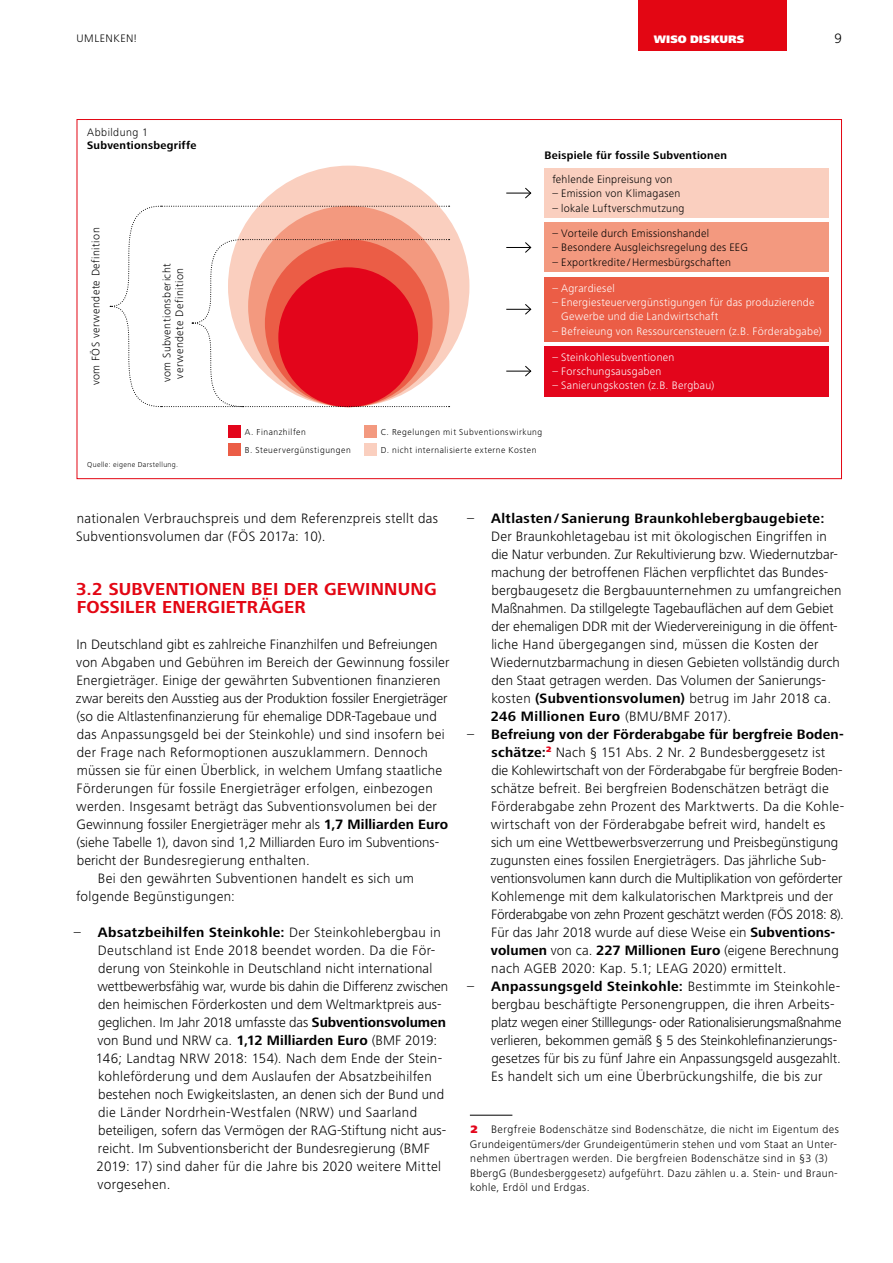
<style>
.page{position:relative;width:893px;height:1263px;background:#fff}
.page>*{position:absolute;margin:0;border:0;box-sizing:border-box;transform-origin:0 0}
.t1{font:700 18px/18px "Frutiger Next LT";letter-spacing:.01em;color:#e30613}
.t2{font:300 14.1px/18px "Frutiger Next LT";letter-spacing:.01em;color:#000}
.t3{font:300 14.1px "Frutiger Next LT";letter-spacing:-.01em;color:#000}
.t4{font:300 11.25px/14.4px "Frutiger Next LT";letter-spacing:.035em;color:#000}
.t5{font:300 11.25px/14.4px "Frutiger Next LT";letter-spacing:.02em;color:#fff}
.t6{font:700 11.25px "Frutiger Next LT";letter-spacing:.025em;color:#000}
.t7{font:900 11.25px "Frutiger Next LT";letter-spacing:.005em;color:#fff}
.t8{font:300 9px "Frutiger Next LT";letter-spacing:.06em;color:#000}
.t9{font:300 7.5px "Frutiger Next LT";letter-spacing:.05em;color:#000}
.s1{font-weight:700}
.s2{font-weight:900;color:#e3051b}
</style>
<div class="page">
<div style="left:638px;top:0;width:149px;height:51px;background:#e30613"></div>
<hr style="left:470px;top:1115px;width:42px;height:1px;background:#000">
<div style="left:228px;top:166px;width:241px;height:241px;background:#facfbf;border-radius:50%"></div>
<div style="left:364px;top:443px;width:13px;height:13px;background:#facfbf"></div>
<div style="left:364px;top:425px;width:13px;height:13px;background:#f3997f"></div>
<div style="left:229px;top:443px;width:12px;height:13px;background:#eb5d46"></div>
<div style="left:229px;top:425px;width:12px;height:13px;background:#e3051b"></div>
<svg style="left:109px;top:205px;width:341px;height:203px"></svg>
<div style="left:545px;top:168px;width:284px;height:50px;background:#facfbf"></div>
<svg style="left:506px;top:187px;width:26px;height:12px"></svg>
<div style="left:545px;top:223px;width:284px;height:49px;background:#f3997f"></div>
<svg style="left:506px;top:242px;width:26px;height:11px"></svg>
<div style="left:545px;top:277px;width:284px;height:64px;background:#eb5d46"></div>
<svg style="left:506px;top:304px;width:26px;height:11px"></svg>
<div style="left:545px;top:346px;width:284px;height:50px;background:#e3051b"></div>
<svg style="left:506px;top:365px;width:26px;height:12px"></svg>
<p class="t4" style="left:77px;top:31px;width:62px">UMLENKEN!</p>
<p class="t7" style="left:654px;top:33px;width:92px">WISO DISKURS</p>
<p class="t2" style="left:834px;top:30px;width:9px">9</p>
<p class="t4" style="left:87px;top:125px;width:62px">Abbildung 1</p>
<p class="t6" style="left:87px;top:139px;width:111px">Subventionsbegriffe</p>
<p class="t4" style="left:89px;top:385px;width:159px;rotate:-90deg">vom FÖS verwendete Definition</p>
<p class="t4" style="left:160px;top:382px;width:120px;line-height:12.8px;text-align:center;rotate:-90deg">vom Subventionsbericht verwendete Definition</p>
<p class="t9" style="left:87px;top:460px;width:93px">Quelle: eigene Darstellung.</p>
<p class="t8" style="left:245px;top:427px;width:62px">A. Finanzhilfen</p>
<p class="t8" style="left:245px;top:445px;width:107px">B. Steuervergünstigungen</p>
<p class="t6" style="left:544px;top:149px;width:184px">Beispiele für fossile Subventionen</p>
<p class="t4" style="left:552px;top:172px;width:122px">fehlende Einpreisung von</p>
<p class="t4" style="left:552px;top:186px;width:129px">– Emission von Klimagasen</p>
<p class="t4" style="left:552px;top:201px;width:134px">– lokale Luftverschmutzung</p>
<p class="t4" style="left:552px;top:226px;width:158px">– Vorteile durch Emissionshandel</p>
<p class="t4" style="left:552px;top:241px;width:197px">– Besondere Ausgleichsregelung des EEG</p>
<p class="t4" style="left:552px;top:255px;width:180px">– Exportkredite /Hermesbürgschaften</p>
<p class="t5" style="left:552px;top:281px;width:64px">– Agrardiesel</p>
<p class="t5" style="left:561px;top:295px;width:255px;text-indent:-9px">– Energiesteuervergünstigungen für das produzierende<br>Gewerbe und die Landwirtschaft</p>
<p class="t5" style="left:552px;top:324px;width:271px">– Befreieung von Ressourcensteuern (z.B. Förderabgabe)</p>
<p class="t5" style="left:552px;top:350px;width:123px">– Steinkohlesubventionen</p>
<p class="t5" style="left:552px;top:364px;width:111px">– Forschungsausgaben</p>
<p class="t5" style="left:552px;top:378px;width:164px">– Sanierungskosten (z.B. Bergbau)</p>
<p class="t8" style="left:381px;top:427px;width:163px">C. Regelungen mit Subventionswirkung</p>
<p class="t8" style="left:381px;top:445px;width:157px">D. nicht internalisierte externe Kosten</p>
<p class="t2" style="left:76px;top:509px;width:364px">nationalen Verbrauchspreis und dem Referenzpreis stellt das<br>Subventionsvolumen dar (FÖS 2017a: 10).</p>
<p class="t1" style="left:76px;top:579px;width:362px">3.2 SUBVENTIONEN BEI DER GEWINNUNG<br>FOSSILER ENERGIETRÄGER</p>
<p class="t2" style="left:77px;top:635px;width:363px">In Deutschland gibt es zahlreiche Finanzhilfen und Befreiungen</p>
<p class="t2" style="left:76px;top:653px;width:375px">von Abgaben und Gebühren im Bereich der Gewinnung fossiler</p>
<p class="t2" style="left:77px;top:671px;width:365px">Energieträger. Einige der gewährten Subventionen finanzieren</p>
<p class="t3" style="left:76px;top:690px;width:373px">zwar bereits den Ausstieg aus der Produktion fossiler Energieträger</p>
<p class="t2" style="left:76px;top:707px;width:362px">(so die Altlastenfinanzierung für ehemalige DDR-Tagebaue und</p>
<p class="t2" style="left:77px;top:725px;width:369px">das Anpassungsgeld bei der Steinkohle) und sind insofern bei</p>
<p class="t2" style="left:77px;top:743px;width:353px">der Frage nach Reformoptionen auszuklammern. Dennoch</p>
<p class="t2" style="left:77px;top:761px;width:367px">müssen sie für einen Überblick, in welchem Umfang staatliche</p>
<p class="t2" style="left:77px;top:779px;width:358px">Förderungen für fossile Energieträger erfolgen, einbezogen</p>
<p class="t2" style="left:76px;top:797px;width:362px">werden. Insgesamt beträgt das Subventionsvolumen bei der</p>
<p class="t2" style="left:76px;top:815px;width:373px">Gewinnung fossiler Energieträger mehr als <span class="s1">1,7 Milliarden Euro</span></p>
<p class="t2" style="left:76px;top:833px;width:364px">(siehe Tabelle 1), davon sind 1,2 Milliarden Euro im Subventions-</p>
<p class="t2" style="left:77px;top:851px;width:235px">bericht der Bundesregierung enthalten.</p>
<p class="t2" style="left:98px;top:869px;width:317px">Bei den gewährten Subventionen handelt es sich um</p>
<p class="t2" style="left:76px;top:887px;width:160px">folgende Begünstigungen:</p>
<p class="t2" style="left:96px;top:923px;width:354px;text-indent:-22px">– <span class="s1">Absatzbeihilfen Steinkohle:</span> Der Steinkohlebergbau in Deutschland ist Ende 2018 beendet worden. Da die För&shy;derung von Steinkohle in Deutschland nicht international wettbewerbsfähig war, wurde bis dahin die Differenz zwischen den heimischen Förderkosten und dem Weltmarktpreis aus&shy;geglichen. Im Jahr 2018 umfasste das <span class="s1">Subventionsvolumen </span>von Bund und NRW ca. <span class="s1">1,12 Milliarden Euro</span> (BMF 2019:<br>146; Landtag NRW 2018: 154). Nach dem Ende der Stein&shy;kohleförderung und dem Auslaufen der Absatzbeihilfen bestehen noch Ewigkeitslasten, an denen sich der Bund und die Länder Nordrhein-Westfalen (NRW) und Saarland beteiligen, sofern das Vermögen der RAG-Stiftung nicht aus&shy;reicht. Im Subventionsbericht der Bundesregierung (BMF 2019: 17) sind daher für die Jahre bis 2020 weitere Mittel vorgesehen.</p>
<p class="t2" style="left:491px;top:509px;width:352px;text-indent:-23px">– <span class="s1">Altlasten / Sanierung Braunkohlebergbaugebiete:<br></span>Der Braunkohletagebau ist mit ökologischen Eingriffen in die Natur verbunden. Zur Rekultivierung bzw. Wiedernutzbar&shy;machung der betroffenen Flächen verpflichtet das Bundes&shy;bergbaugesetz die Bergbauunternehmen zu umfangreichen Maßnahmen. Da stillgelegte Tagebauflächen auf dem Gebiet der ehemaligen DDR mit der Wiedervereinigung in die öffent&shy;liche Hand übergegangen sind, müssen die Kosten der Wiedernutzbarmachung in diesen Gebieten vollständig durch den Staat getragen werden. Das Volumen der Sanierungs&shy;kosten <span class="s1">(Subventionsvolumen)</span> betrug im Jahr 2018 ca.<br><span class="s1">246 Millionen Euro</span> (BMU/BMF 2017).</p>
<p class="t2" style="left:490px;top:725px;width:355px;text-indent:-23px">– <span class="s1">Befreiung von der Förderabgabe für bergfreie Boden&shy;schätze:</span><sup>2</sup> Nach § 151 Abs. 2 Nr. 2 Bundesberggesetz ist die Kohlewirtschaft von der Förderabgabe für bergfreie Boden&shy;schätze befreit. Bei bergfreien Bodenschätzen beträgt die Förderabgabe zehn Prozent des Marktwerts. Da die Kohle&shy;wirtschaft von der Förderabgabe befreit wird, handelt es sich um eine Wettbewerbsverzerrung und Preisbegünstigung zugunsten eines fossilen Energieträgers. Das jährliche Sub&shy;ventionsvolumen kann durch die Multiplikation von geförderter Kohlemenge mit dem kalkulatorischen Marktpreis und der Förderabgabe von zehn Prozent geschätzt werden (FÖS 2018: 8).<br>Für das Jahr 2018 wurde auf diese Weise ein <span class="s1">Subventions&shy;volumen</span> von ca. <span class="s1">227 Millionen Euro</span> (eigene Berechnung nach AGEB 2020: Kap. 5.1; LEAG 2020) ermittelt.</p>
<p class="t2" style="left:491px;top:977px;width:352px;text-indent:-24px">– <span class="s1">Anpassungsgeld Steinkohle:</span> Bestimmte im Steinkohle&shy;bergbau beschäftigte Personengruppen, die ihren Arbeits&shy;platz wegen einer Stilllegungs- oder Rationalisierungsmaßnahme verlieren, bekommen gemäß § 5 des Steinkohlefinanzierungs&shy;gesetzes für bis zu fünf Jahre ein Anpassungsgeld ausgezahlt.<br>Es handelt sich um eine Überbrückungshilfe, die bis zur</p>
<p class="t4" style="left:470px;top:1122px;width:371px"><span class="s2">2</span> Bergfreie Bodenschätze sind Bodenschätze, die nicht im Eigentum des Grundeigentümers/der Grundeigentümerin stehen und vom Staat an Unter&shy;nehmen übertragen werden. Die bergfreien Bodenschätze sind in §3 (3)<br>BbergG (Bundesberggesetz) aufgeführt. Dazu zählen u. a. Stein- und Braun&shy;kohle, Erdöl und Erdgas.</p>
</div>
